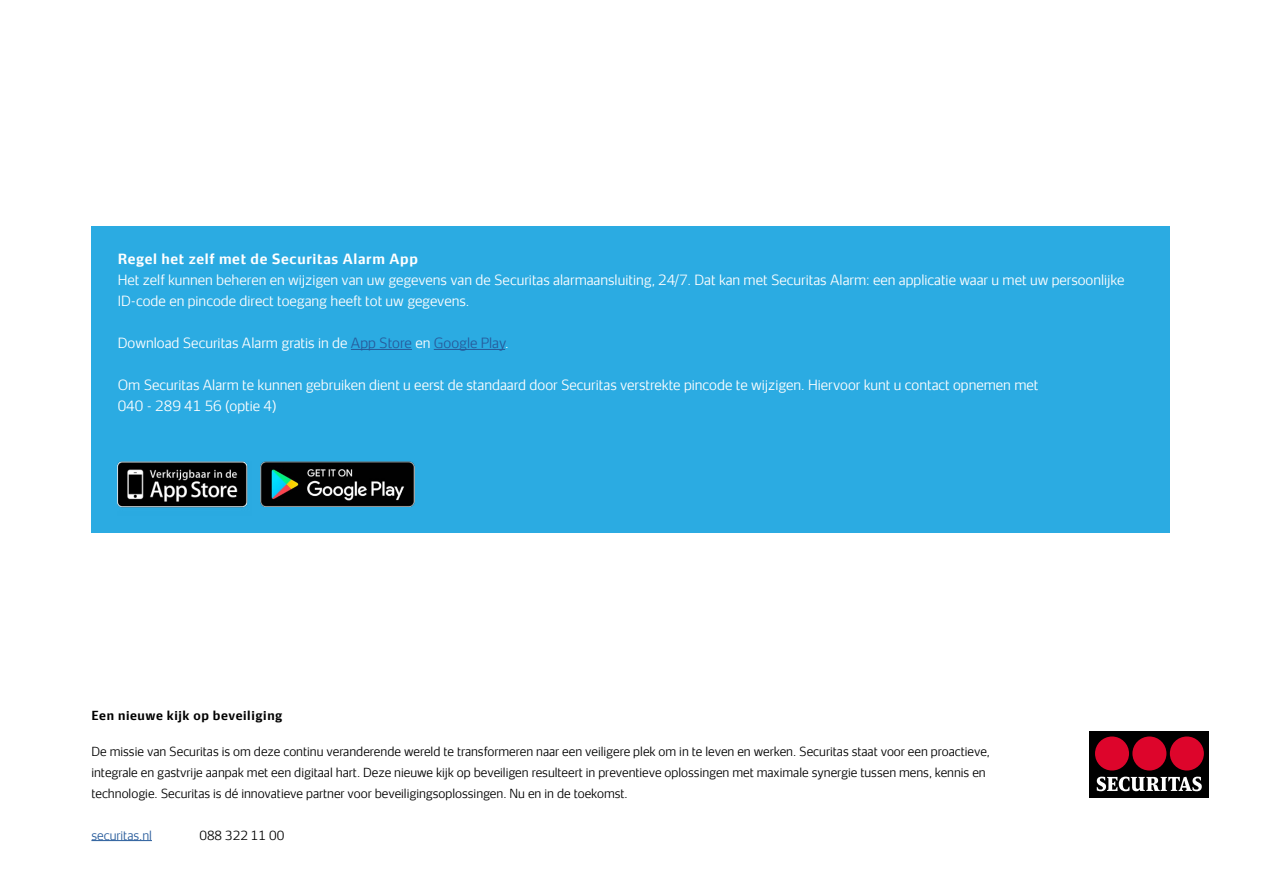
<style>
.page{position:relative;width:1263px;height:893px;background:#fff}
.page>*{position:absolute;margin:0;border:0;box-sizing:border-box;transform-origin:0 0}
.t1{font:300 13.5px/21px "Securitas Sans TT";color:#fff}
.t2{font:700 13.5px "Securitas Sans TT";letter-spacing:.05em;color:#fff}
.t3{font:300 12px/21px "Securitas Sans TT";color:#000}
.t4{font:700 12px "Securitas Sans TT";letter-spacing:.05em;color:#000}
.t5{font:300 12px "Securitas Sans TT";color:#275b9b}
.s1{color:#275b9b}
</style>
<div class="page">
<div style="left:91px;top:226px;width:1078px;height:307px;background:#2babe2"></div>
<hr style="left:351px;top:349px;width:61px;height:1px;background:#275b9b">
<hr style="left:434px;top:349px;width:71px;height:1px;background:#275b9b">
<img style="left:260px;top:461px;width:154px;height:46px">
<img style="left:118px;top:461px;width:130px;height:47px">
<hr style="left:91px;top:840px;width:61px;height:1px;background:#275b9b">
<div style="left:1090px;top:731px;width:119px;height:67px;background:#000"></div>
<div style="left:1095px;top:736px;width:34px;height:34px;background:#dd052b;border-radius:50%"></div>
<div style="left:1170px;top:736px;width:34px;height:34px;background:#dd052b;border-radius:50%"></div>
<div style="left:1132px;top:736px;width:34px;height:34px;background:#dd052b;border-radius:50%"></div>
<svg style="left:1097px;top:777px;width:105px;height:14px"></svg>
<p class="t2" style="left:118px;top:248px;width:301px">Regel het zelf met de Securitas Alarm App</p>
<p class="t1" style="left:118px;top:268px;width:1008px">Het zelf kunnen beheren en wijzigen van uw gegevens van de Securitas alarmaansluiting, 24/7. Dat kan met Securitas Alarm: een applicatie waar u met uw persoonlijke<br>ID-code en pincode direct toegang heeft tot uw gegevens.</p>
<p class="t1" style="left:118px;top:331px;width:392px">Download Securitas Alarm gratis in de <span class="s1">App Store</span> en <span class="s1">Google Play</span>.</p>
<p class="t1" style="left:118px;top:373px;width:922px">Om Securitas Alarm te kunnen gebruiken dient u eerst de standaard door Securitas verstrekte pincode te wijzigen. Hiervoor kunt u contact opnemen met<br>040 - 289 41 56 (optie 4)</p>
<p class="t4" style="left:91px;top:705px;width:193px">Een nieuwe kijk op beveiliging</p>
<p class="t3" style="left:91px;top:739px;width:900px">De missie van Securitas is om deze continu veranderende wereld te transformeren naar een veiligere plek om in te leven en werken. Securitas staat voor een proactieve, integrale en gastvrije aanpak met een digitaal hart. Deze nieuwe kijk op beveiligen resulteert in preventieve oplossingen met maximale synergie tussen mens, kennis en technologie. Securitas is dé innovatieve partner voor beveiligingsoplossingen. Nu en in de toekomst.</p>
<p class="t5" style="left:91px;top:825px;width:62px">securitas.nl</p>
<p class="t3" style="left:199px;top:823px;width:86px">088 322 11 00</p>
</div>
